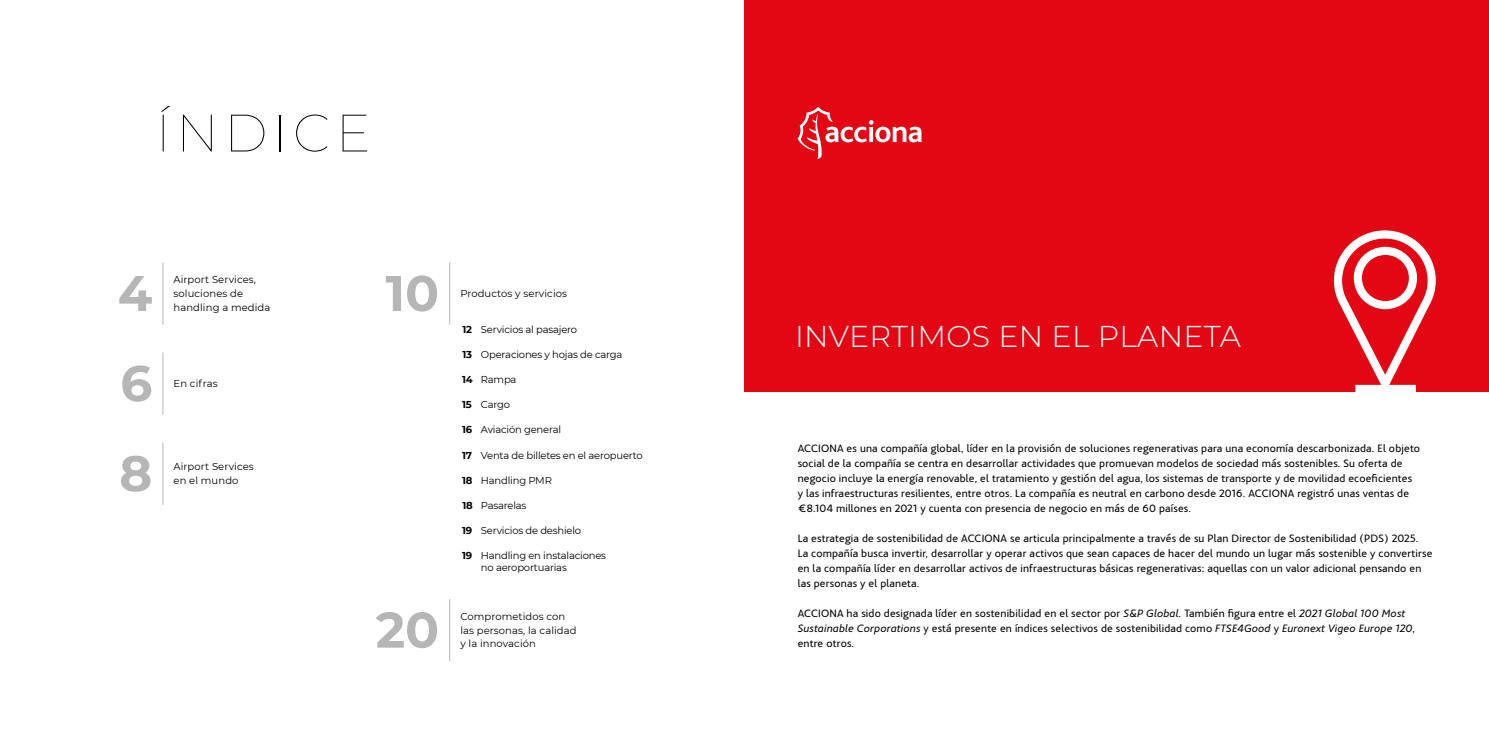
<style>
.page{position:relative;width:1489px;height:745px;background:#fff}
.page>*{position:absolute;margin:0;border:0;box-sizing:border-box;transform-origin:0 0}
.t1{font:100 52.5px "Montserrat";color:#000}
.t2{font:700 50px "Montserrat";color:#b6b6b6}
.t3{font:300 30px "Montserrat";letter-spacing:.01em;color:#fff}
.t4{font:11.25px/15px "Acciona";letter-spacing:.015em;color:#000}
.t5{font:10px/12.5px "Montserrat";letter-spacing:-.02em;color:#000}
.t6{font:10px/13.8px "Montserrat";letter-spacing:.01em;color:#000}
.s1{font-weight:700}
.s2{font-style:italic}
</style>
<div class="page">
<div style="left:744px;top:0;width:744px;height:391px;background:#e30613"></div>
<svg style="left:797px;top:107px;width:124px;height:52px"></svg>
<hr style="left:163px;top:262px;width:1px;height:62px;background:#b6b6b6">
<hr style="left:449px;top:262px;width:1px;height:62px;background:#b6b6b6">
<hr style="left:449px;top:598px;width:1px;height:62px;background:#b6b6b6">
<hr style="left:163px;top:352px;width:1px;height:62px;background:#b6b6b6">
<hr style="left:163px;top:442px;width:1px;height:62px;background:#b6b6b6">
<svg style="left:1329px;top:230px;width:110px;height:162px"></svg>
<h1 class="t1" style="left:156px;top:98px;width:59px">ÍNDICE</h1>
<h2 class="t2" style="left:118px;top:257px;width:36px">4</h2>
<p class="t6" style="left:173px;top:272px;width:98px">Airport Services, soluciones de handling a medida</p>
<h2 class="t2" style="left:385px;top:257px;width:55px">10</h2>
<h2 class="t2" style="left:120px;top:347px;width:33px">6</h2>
<p class="t6" style="left:173px;top:376px;width:46px">En cifras</p>
<h2 class="t2" style="left:119px;top:437px;width:35px">8</h2>
<p class="t6" style="left:173px;top:459px;width:82px">Airport Services en el mundo</p>
<p class="t6" style="left:460px;top:286px;width:108px">Productos y servicios</p>
<p class="t5" style="left:462px;top:323px;width:116px"><span class="s1">12</span> Servicios al pasajero</p>
<p class="t5" style="left:462px;top:348px;width:162px"><span class="s1">13</span> Operaciones y hojas de carga</p>
<p class="t5" style="left:462px;top:373px;width:56px"><span class="s1">14</span> Rampa</p>
<p class="t5" style="left:462px;top:398px;width:50px"><span class="s1">15</span> Cargo</p>
<p class="t5" style="left:462px;top:423px;width:100px"><span class="s1">16</span> Aviación general</p>
<p class="t5" style="left:462px;top:448px;width:182px"><span class="s1">17</span> Venta de billetes en el aeropuerto</p>
<p class="t5" style="left:462px;top:473px;width:91px"><span class="s1">18</span> Handling PMR</p>
<p class="t5" style="left:462px;top:498px;width:66px"><span class="s1">18</span> Pasarelas</p>
<p class="t5" style="left:462px;top:523px;width:120px"><span class="s1">19</span> Servicios de deshielo</p>
<p class="t5" style="left:481px;top:548px;width:127px;text-indent:-19px"><span class="s1">19</span> Handling en instalaciones no aeroportuarias</p>
<h2 class="t2" style="left:375px;top:593px;width:65px">20</h2>
<p class="t6" style="left:460px;top:608px;width:118px">Comprometidos con las personas, la calidad y la innovación</p>
<h3 class="t3" style="left:795px;top:315px;width:447px">INVERTIMOS EN EL PLANETA</h3>
<p class="t4" style="left:797px;top:439px;width:624px">ACCIONA es una compañía global, líder en la provisión de soluciones regenerativas para una economía descarbonizada. El objeto social de la compañía se centra en desarrollar actividades que promuevan modelos de sociedad más sostenibles. Su oferta de negocio incluye la energía renovable, el tratamiento y gestión del agua, los sistemas de transporte y de movilidad ecoeficientes y las infraestructuras resilientes, entre otros. La compañía es neutral en carbono desde 2016. ACCIONA registró unas ventas de €8.104 millones en 2021 y cuenta con presencia de negocio en más de 60 países.</p>
<p class="t4" style="left:797px;top:529px;width:636px">La estrategia de sostenibilidad de ACCIONA se articula principalmente a través de su Plan Director de Sostenibilidad (PDS) 2025.<br>La compañía busca invertir, desarrollar y operar activos que sean capaces de hacer del mundo un lugar más sostenible y convertirse en la compañía líder en desarrollar activos de infraestructuras básicas regenerativas: aquellas con un valor adicional pensando en las personas y el planeta.</p>
<p class="t4" style="left:797px;top:604px;width:619px">ACCIONA ha sido designada líder en sostenibilidad en el sector por <span class="s2">S&amp;P Global.</span> También figura entre el <span class="s2">2021 Global 100 Most<br>Sustainable Corporations</span> y está presente en índices selectivos de sostenibilidad como <span class="s2">FTSE4Good</span> y <span class="s2">Euronext Vigeo Europe 120, </span>entre otros.</p>
</div>
